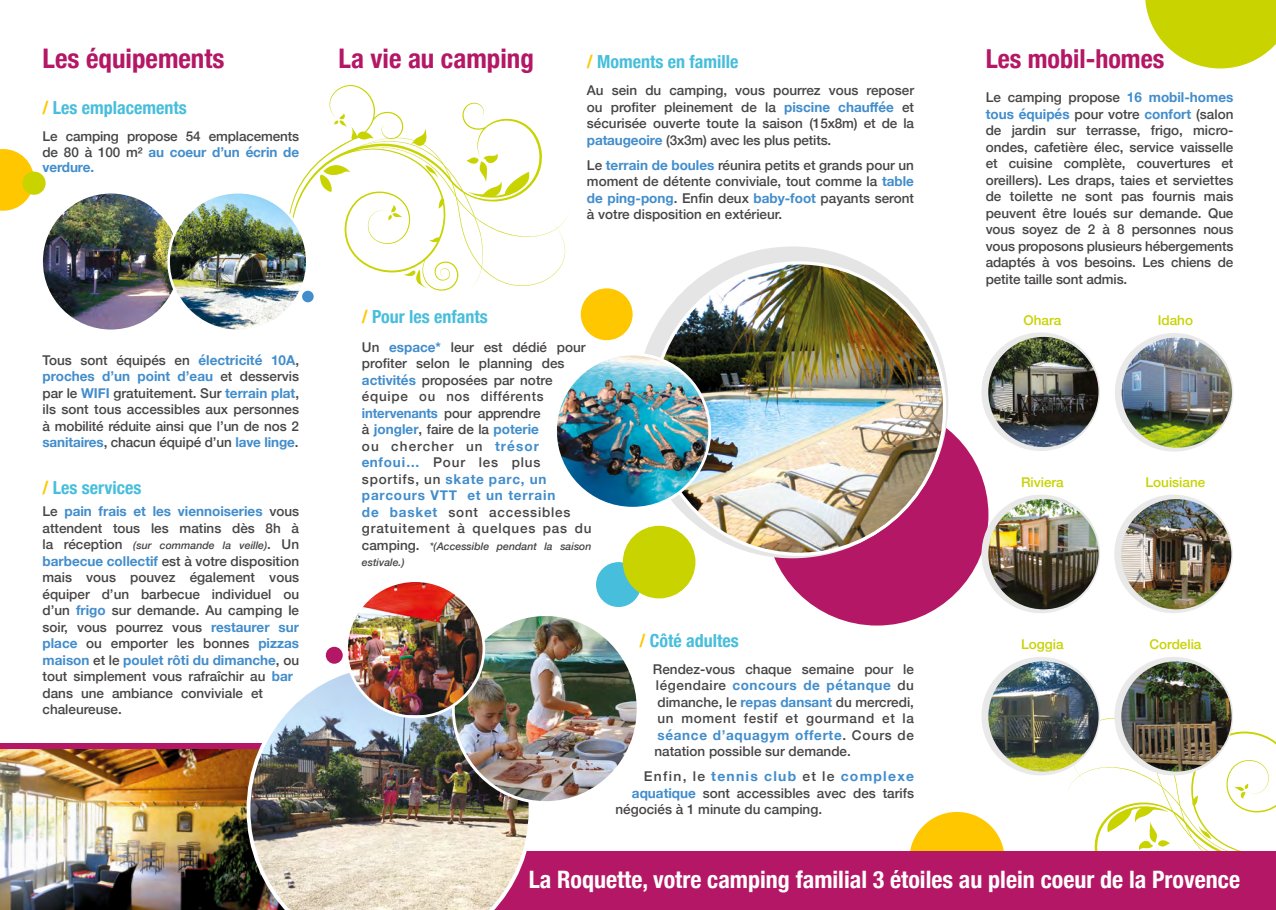
<style>
.page{position:relative;width:1276px;height:910px;background:#fff}
.page>*{position:absolute;margin:0;border:0;box-sizing:border-box;transform-origin:0 0}
.t1{font:700 condensed 27px "Helvetica Neue";color:#b41765}
.t2{font:700 condensed 26.1px "Helvetica Neue";color:#b41765}
.t3{font:700 condensed 24px "Helvetica Neue";color:#fff}
.t4{font:700 condensed 18px "Helvetica Neue";color:#47bedb}
.t5{font:700 13.65px/14.2px "Helvetica Neue";color:#428dcc}
.t6{font:700 13.65px/16.5px "Helvetica Neue";letter-spacing:.06em;color:#428dcc}
.t7{font:700 13.65px "Helvetica Neue";letter-spacing:.04em;color:#428dcc}
.t8{font:700 13.65px "Helvetica Neue";letter-spacing:.05em;color:#428dcc}
.t9{font:700 13.65px "Helvetica Neue";letter-spacing:.09em;color:#428dcc}
.t10{font:500 13.5px/16.5px "Helvetica Neue";color:#474444;text-align:justify}
.t11{font:500 13.5px/16.5px "Helvetica Neue";letter-spacing:.06em;color:#474444}
.t12{font:500 13.5px/16.5px "Helvetica Neue";letter-spacing:.05em;color:#474444}
.t13{font:500 13.5px "Helvetica Neue";color:#c8d300}
.t14{font:italic 500 10.5px/16.5px "Helvetica Neue";color:#474444}
.s1{color:#fec700}
.s2{font-weight:700;font-size:13.65px;color:#428dcc}
.s3{font-weight:500;font-size:13.5px;color:#474444}
.s4{font-style:normal;font-size:13.5px}
</style>
<div class="page">
<svg style="left:1066px;top:718px;width:210px;height:133px"></svg>
<div style="left:909px;top:812px;width:95px;height:95px;background:#fec700;border-radius:50%"></div>
<img style="left:0;top:748px;width:246px;height:162px">
<div style="left:0;top:743px;width:319px;height:5px;background:#b41765"></div>
<div style="left:332px;top:851px;width:944px;height:59px;background:#b41765"></div>
<img style="left:246px;top:663px;width:283px;height:247px">
<svg style="left:289px;top:85px;width:280px;height:206px"></svg>
<svg style="left:403px;top:269px;width:25px;height:20px"></svg>
<svg style="left:425px;top:165px;width:13px;height:14px"></svg>
<svg style="left:318px;top:165px;width:32px;height:27px"></svg>
<svg style="left:334px;top:113px;width:13px;height:15px"></svg>
<svg style="left:388px;top:205px;width:15px;height:15px"></svg>
<div style="left:596px;top:562px;width:45px;height:45px;background:#47bedb;border-radius:50%"></div>
<div style="left:623px;top:526px;width:72px;height:72px;background:#c8d300;border-radius:50%"></div>
<div style="left:765px;top:404px;width:223px;height:222px;background:#b41765;border-radius:50%"></div>
<svg style="left:636px;top:246px;width:312px;height:312px;fill:#e5e5e5"></svg>
<img style="left:653px;top:263px;width:291px;height:291px;border-radius:146px">
<img style="left:555px;top:354px;width:154px;height:154px;border-radius:77px">
<div style="left:554px;top:353px;width:157px;height:157px;border:3px solid #fff;border-radius:50%"></div>
<div style="left:581px;top:288px;width:51px;height:52px;background:#fec700;border-radius:50%"></div>
<img style="left:42px;top:192px;width:138px;height:139px;border-radius:69px">
<img style="left:169px;top:192px;width:138px;height:139px;border-radius:69px">
<div style="left:167px;top:191px;width:141px;height:141px;border:3px solid #fff;border-radius:50%"></div>
<img style="left:453px;top:617px;width:182px;height:186px">
<img style="left:346px;top:583px;width:138px;height:132px">
<div style="left:345px;top:579px;width:140px;height:139px;border:3px solid #fff;border-radius:50%"></div>
<svg style="left:0;top:149px;width:34px;height:62px"></svg>
<div style="left:22px;top:172px;width:24px;height:23px;background:#c8d300;border-radius:50%"></div>
<div style="left:302px;top:291px;width:12px;height:11px;background:#428dcc;border-radius:50%"></div>
<div style="left:326px;top:647px;width:17px;height:17px;background:#b41765;border-radius:50%"></div>
<svg style="left:1145px;top:0;width:131px;height:68px"></svg>
<svg style="left:981px;top:332px;width:119px;height:119px;background:#e1e1e1"></svg>
<img style="left:988px;top:337px;width:110px;height:110px;border-radius:55px">
<div style="left:981px;top:657px;width:119px;height:118px;background:#e9e9e9;border-radius:50%"></div>
<img style="left:988px;top:661px;width:110px;height:111px;border-radius:55px">
<div style="left:1114px;top:657px;width:119px;height:118px;background:#e9e9e9;border-radius:50%"></div>
<img style="left:1121px;top:661px;width:110px;height:111px;border-radius:55px">
<div style="left:1115px;top:333px;width:118px;height:119px;background:#e9e9e9;border-radius:50%"></div>
<img style="left:1121px;top:337px;width:111px;height:111px;border-radius:55px">
<div style="left:981px;top:495px;width:119px;height:118px;background:#e9e9e9;border-radius:50%"></div>
<img style="left:988px;top:499px;width:110px;height:110px;border-radius:55px">
<div style="left:1114px;top:495px;width:118px;height:118px;background:#e9e9e9;border-radius:50%"></div>
<img style="left:1121px;top:499px;width:110px;height:110px;border-radius:55px">
<h1 class="t1" style="left:43px;top:36px;width:183px">Les équipements</h1>
<h1 class="t1" style="left:338px;top:36px;width:197px">La vie au camping</h1>
<h3 class="t4" style="left:587px;top:47px;width:153px"><span class="s1">/</span> Moments en famille</h3>
<p class="t10" style="left:587px;top:81px;width:329px">Au sein du camping, vous pourrez vous reposer ou profiter pleinement de la <span class="s2">piscine chauffée</span> et sécurisée ouverte toute la saison (15x8m) et de la <span class="s2">pataugeoire</span> (3x3m) avec les plus petits.</p>
<p class="t10" style="left:587px;top:155px;width:329px">Le <span class="s2">terrain de boules</span> réunira petits et grands pour un moment de détente conviviale, tout comme la <span class="s2">table de ping-pong</span>. Enfin deux <span class="s2">baby-foot</span> payants seront à votre disposition en extérieur.</p>
<h3 class="t4" style="left:43px;top:93px;width:146px"><span class="s1">/</span> Les emplacements</h3>
<p class="t10" style="left:43px;top:127px;width:258px">Le camping propose 54 emplacements</p>
<p class="t5" style="left:43px;top:146px;width:258px"><span class="s3">de 80 à 100 m²</span> au coeur d’un écrin de verdure.</p>
<p class="t10" style="left:43px;top:350px;width:258px">Tous sont équipés en <span class="s2">électricité 10A</span>,</p>
<p class="t5" style="left:43px;top:369px;width:258px">proches d’un point d’eau <span class="s3">et desservis</span></p>
<p class="t10" style="left:43px;top:383px;width:258px">par le <span class="s2">WIFI</span> gratuitement. Sur <span class="s2">terrain plat</span>, ils sont tous accessibles aux personnes à mobilité réduite ainsi que l’un de nos 2</p>
<p class="t5" style="left:43px;top:435px;width:257px">sanitaires<span class="s3">, chacun équipé d’un</span> lave linge<span class="s3">.</span></p>
<h3 class="t4" style="left:43px;top:472px;width:100px"><span class="s1">/</span> Les services</h3>
<p class="t5" style="left:43px;top:505px;width:258px"><span class="s3">Le</span> pain frais et les viennoiseries <span class="s3">vous</span></p>
<p class="t10" style="left:43px;top:518px;width:258px">attendent tous les matins dès 8h à</p>
<p class="t14" style="left:43px;top:536px;width:258px"><span class="s4">la réception</span> (sur commande la veille)<span class="s4">. Un</span></p>
<p class="t10" style="left:43px;top:551px;width:258px"><span class="s2">barbecue collectif</span> est à votre disposition mais vous pouvez également vous équiper d’un barbecue individuel ou d’un <span class="s2">frigo</span> sur demande. Au camping le soir, vous pourrez vous <span class="s2">restaurer sur place</span> ou emporter les bonnes <span class="s2">pizzas</span></p>
<p class="t5" style="left:43px;top:653px;width:258px">maison <span class="s3">et le</span> poulet rôti du dimanche<span class="s3">, ou</span></p>
<p class="t10" style="left:43px;top:667px;width:252px;text-align:left">tout simplement vous rafraîchir au <span class="s2">bar </span>dans une ambiance conviviale et chaleureuse.</p>
<h3 class="t4" style="left:362px;top:302px;width:127px"><span class="s1">/</span> Pour les enfants</h3>
<p class="t10" style="left:362px;top:338px;width:225px;text-align:left">Un <span class="s2">espace*</span> leur est dédié pour profiter selon le planning des <span class="s2">activités</span> proposées par notre équipe ou nos différents <span class="s2">intervenants</span> pour apprendre</p>
<p class="t5" style="left:362px;top:423px;width:178px"><span class="s3">à</span> jongler<span class="s3">, faire de la</span> poterie</p>
<p class="t11" style="left:362px;top:437px;width:180px">ou chercher un <span class="s2">trésor enfoui…</span> Pour les plus</p>
<p class="t6" style="left:362px;top:471px;width:195px"><span class="s3">sportifs, un</span> skate parc, un parcours VTT et un terrain</p>
<p class="t11" style="left:362px;top:503px;width:231px"><span class="s2">de basket</span> sont accessibles gratuitement à quelques pas du</p>
<p class="t14" style="left:362px;top:537px;width:231px"><span class="s4">camping.</span> *(Accessible pendant la saison estivale.)</p>
<h3 class="t4" style="left:639px;top:626px;width:101px"><span class="s1">/</span> Côté adultes</h3>
<p class="t10" style="left:653px;top:660px;width:262px">Rendez-vous chaque semaine pour le</p>
<p class="t7" style="left:656px;top:675px;width:260px"><span class="s3">légendaire</span> concours de pétanque <span class="s3">du</span></p>
<p class="t12" style="left:657px;top:693px;width:258px">dimanche, le <span class="s2">repas dansant</span> du mercredi, un moment festif et gourmand et la</p>
<p class="t8" style="left:657px;top:724px;width:258px">séance d’aquagym offerte<span class="s3">. Cours de</span></p>
<p class="t10" style="left:654px;top:742px;width:198px">natation possible sur demande.</p>
<p class="t9" style="left:644px;top:766px;width:272px"><span class="s3">Enfin, le</span> tennis club <span class="s3">et le</span> complexe</p>
<p class="t10" style="left:615px;top:784px;width:300px;text-indent:16px"><span class="s2">aquatique</span> sont accessibles avec des tarifs négociés à 1 minute du camping.</p>
<h2 class="t2" style="left:985px;top:38px;width:180px">Les mobil-homes</h2>
<p class="t10" style="left:985px;top:88px;width:249px">Le camping propose <span class="s2">16 mobil-homes</span></p>
<p class="t5" style="left:985px;top:107px;width:249px">tous équipés <span class="s3">pour votre</span> confort <span class="s3">(salon</span></p>
<p class="t10" style="left:985px;top:121px;width:249px">de jardin sur terrasse, frigo, micro&shy;ondes, cafetière élec, service vaisselle et cuisine complète, couvertures et oreillers). Les draps, taies et serviettes de toilette ne sont pas fournis mais peuvent être loués sur demande. Que vous soyez de 2 à 8 personnes nous vous proposons plusieurs hébergements adaptés à vos besoins. Les chiens de petite taille sont admis.</p>
<p class="t13" style="left:1023px;top:309px;width:39px">Ohara</p>
<p class="t13" style="left:1157px;top:309px;width:37px">Idaho</p>
<p class="t13" style="left:1021px;top:471px;width:44px">Riviera</p>
<p class="t13" style="left:1021px;top:633px;width:44px">Loggia</p>
<p class="t13" style="left:1145px;top:471px;width:61px">Louisiane</p>
<p class="t13" style="left:1149px;top:633px;width:54px">Cordelia</p>
<h3 class="t3" style="left:529px;top:859px;width:713px">La Roquette, votre camping familial 3 étoiles au plein coeur de la Provence</h3>
</div>
